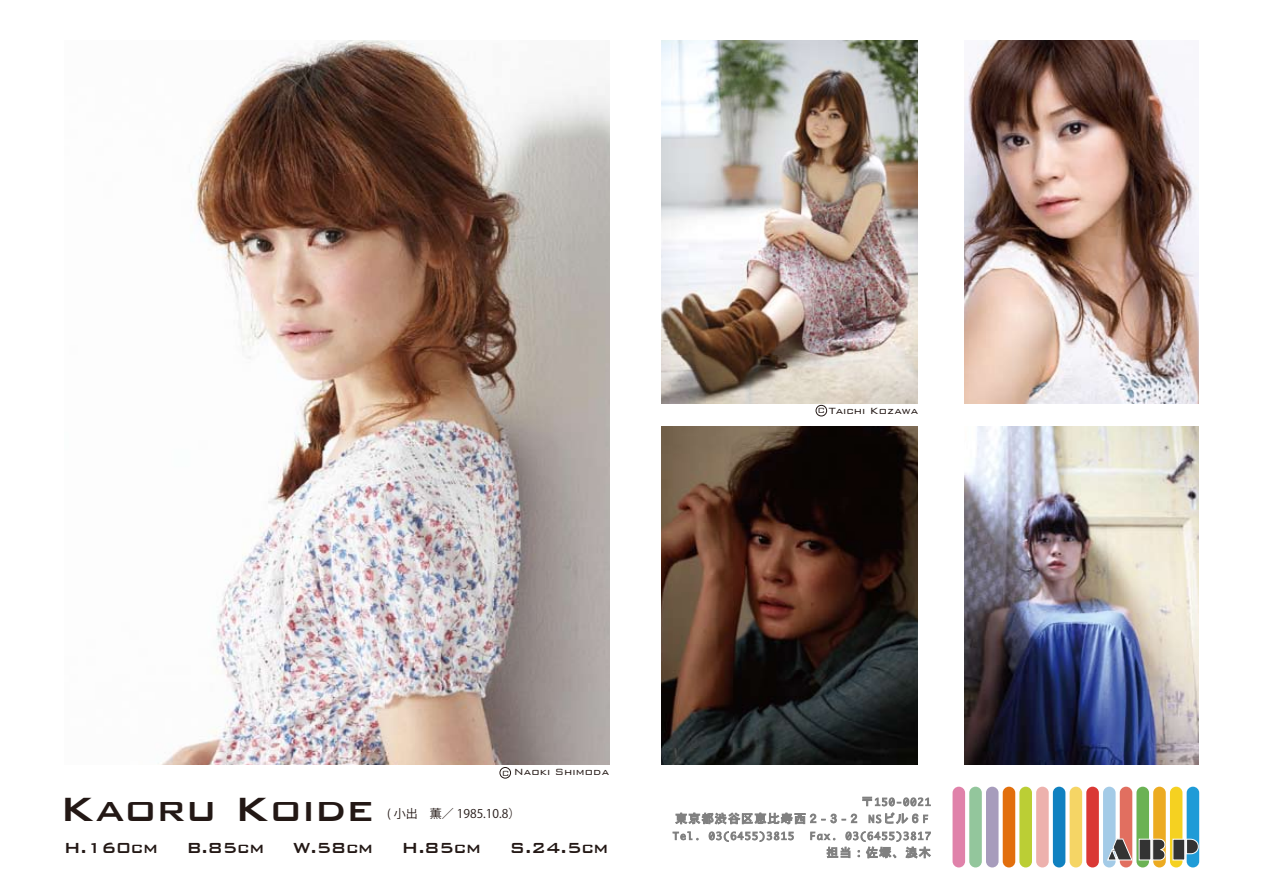
<style>
.page{position:relative;width:1263px;height:893px;background:#fff}
.page>*{position:absolute;margin:0;border:0;box-sizing:border-box;transform-origin:0 0}
.t1{font:500 45px "Bank Gothic";color:#231815}
.t2{font:27px "Braggadocio";color:#333}
.t3{font:500 19.5px "Bank Gothic";letter-spacing:-.02em;color:#231815}
.t4{font:300 12px "Bank Gothic";color:#231815}
.t5{font:12px "Koz Go Pro";color:#231815}
.s1{font-size:10.05px}
</style>
<div class="page">
<img style="left:964px;top:40px;width:235px;height:364px">
<img style="left:661px;top:426px;width:257px;height:339px">
<img style="left:964px;top:426px;width:235px;height:339px">
<img style="left:661px;top:40px;width:257px;height:364px">
<img style="left:161px;top:40px;width:449px;height:725px">
<div style="left:1187px;top:787px;width:12px;height:80px;background:#1f9bd7;border-radius:6px"></div>
<div style="left:1170px;top:787px;width:12px;height:80px;background:#f5d121;border-radius:6px"></div>
<div style="left:1153px;top:787px;width:13px;height:80px;background:#ecab21;border-radius:6px"></div>
<div style="left:1136px;top:787px;width:13px;height:80px;background:#6bb254;border-radius:6px"></div>
<div style="left:1120px;top:787px;width:12px;height:80px;background:#e16f60;border-radius:6px"></div>
<div style="left:1103px;top:787px;width:12px;height:80px;background:#a4cbe7;border-radius:6px"></div>
<div style="left:1086px;top:787px;width:13px;height:80px;background:#da3835;border-radius:6px"></div>
<div style="left:1069px;top:787px;width:13px;height:80px;background:#f5d565;border-radius:6px"></div>
<div style="left:1053px;top:787px;width:12px;height:80px;background:#1081c0;border-radius:6px"></div>
<div style="left:1036px;top:787px;width:13px;height:80px;background:#edb1ad;border-radius:6px"></div>
<div style="left:1019px;top:787px;width:13px;height:80px;background:#bbce35;border-radius:6px"></div>
<div style="left:1003px;top:787px;width:12px;height:80px;background:#e26f0d;border-radius:6px"></div>
<div style="left:986px;top:787px;width:12px;height:80px;background:#a79cbc;border-radius:6px"></div>
<div style="left:969px;top:787px;width:13px;height:80px;background:#93c69c;border-radius:6px"></div>
<div style="left:952px;top:787px;width:13px;height:80px;background:#e082aa;border-radius:6px"></div>
<svg style="left:1107px;top:838px;width:59px;height:23px"></svg>
<svg style="left:1172px;top:838px;width:27px;height:23px"></svg>
<div style="left:499px;top:767px;width:12px;height:11px;border:1px solid #231815;border-radius:50%"></div>
<div style="left:816px;top:405px;width:11px;height:11px;border:1px solid #231815;border-radius:50%"></div>
<svg style="left:673px;top:831px;width:26px;height:9px"></svg>
<svg style="left:709px;top:831px;width:85px;height:11px"></svg>
<svg style="left:675px;top:813px;width:150px;height:11px"></svg>
<svg style="left:831px;top:814px;width:5px;height:9px"></svg>
<svg style="left:842px;top:797px;width:89px;height:27px"></svg>
<svg style="left:810px;top:831px;width:121px;height:27px"></svg>
<p class="t4" style="left:502px;top:762px;width:109px"><span class="s1">C</span> Naoki Shimoda</p>
<h1 class="t1" style="left:60px;top:774px;width:316px">Kaoru Koide</h1>
<p class="t3" style="left:64px;top:832px;width:96px">H.160cm</p>
<p class="t3" style="left:186px;top:832px;width:79px">B.85cm</p>
<p class="t3" style="left:293px;top:832px;width:82px">W.58cm</p>
<p class="t3" style="left:402px;top:832px;width:81px">H.85cm</p>
<p class="t3" style="left:510px;top:832px;width:100px">S.24.5cm</p>
<p class="t5" style="left:387px;top:806px;width:135px">( 小出　薫／ 1985.10.8）</p>
<p class="t4" style="left:817px;top:402px;width:102px"><span class="s1">C</span> Taichi Kozawa</p>
<h2 class="t2" style="left:1107px;top:833px;width:93px">ABP</h2>
</div>
